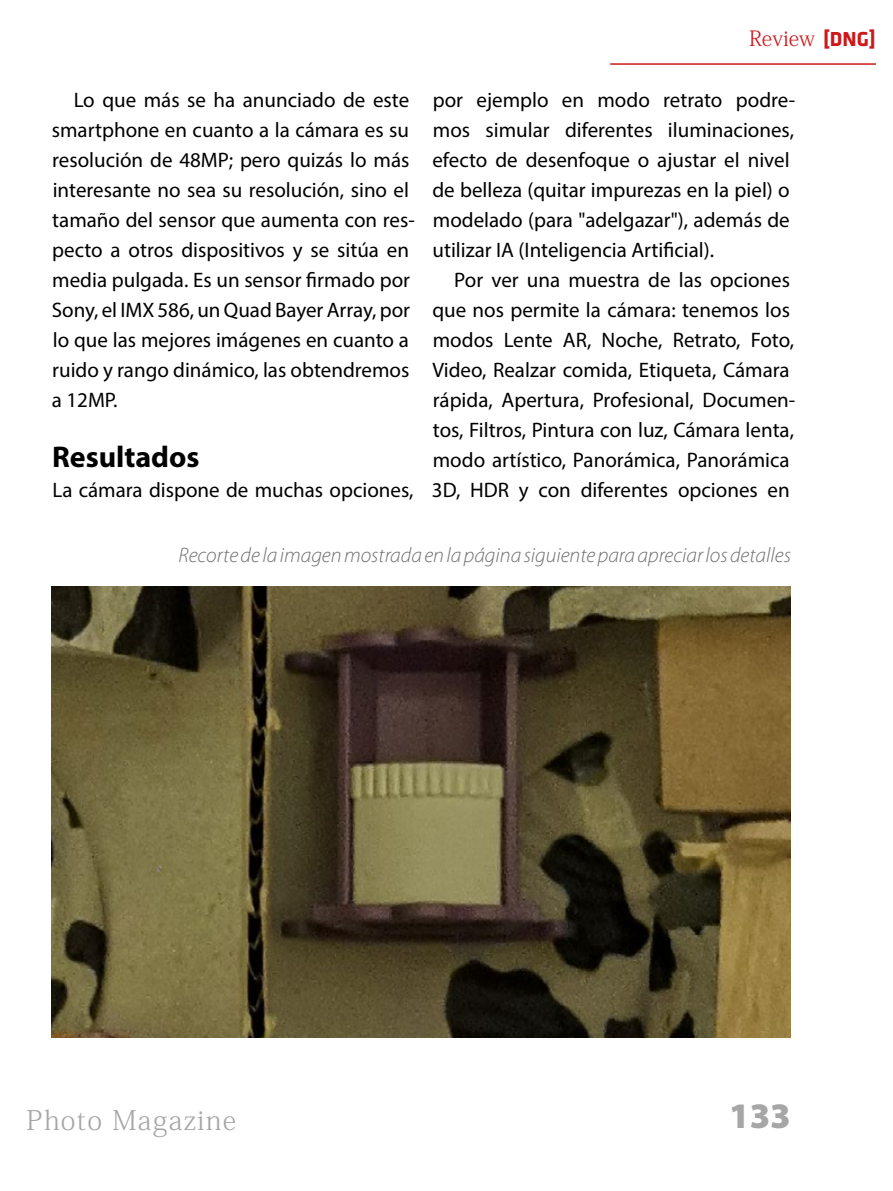
<style>
.page{position:relative;width:893px;height:1191px;background:#fff}
.page>*{position:absolute;margin:0;border:0;box-sizing:border-box;transform-origin:0 0}
.t1{font:900 36px "Myriad Pro";color:#a6a6a6}
.t2{font:700 30px "Myriad Pro";color:#000}
.t3{font:27px "Adobe Fangsong Std";letter-spacing:.05em;color:#a6a6a6}
.t4{font:21px/30px "Myriad Pro";color:#000}
.t5{font:italic 300 21px "Myriad Pro";color:#706f6f}
.t6{font:21px "Adobe Fangsong Std";color:#cd171a}
.s1{font-family:"Klavika";font-weight:700}
</style>
<div class="page">
<img style="left:51px;top:587px;width:740px;height:450px">
<hr style="left:610px;top:63px;width:266px;height:2px;background:#cd171a">
<p class="t4" style="left:52px;top:84px;width:365px;text-indent:22px">Lo que más se ha anunciado de este smartphone en cuanto a la cámara es su resolución de 48MP; pero quizás lo más interesante no sea su resolución, sino el tamaño del sensor que aumenta con res&shy;pecto a otros dispositivos y se sitúa en media pulgada. Es un sensor firmado por Sony, el IMX 586, un Quad Bayer Array, por lo que las mejores imágenes en cuanto a ruido y rango dinámico, las obtendremos a 12MP.</p>
<h2 class="t2" style="left:52px;top:437px;width:149px">Resultados</h2>
<p class="t4" style="left:52px;top:474px;width:363px">La cámara dispone de muchas opciones,</p>
<p class="t6" style="left:749px;top:26px;width:128px">Review <span class="s1">[DNG]</span></p>
<p class="t4" style="left:432px;top:84px;width:364px">por ejemplo en modo retrato podre&shy;mos simular diferentes iluminaciones, efecto de desenfoque o ajustar el nivel de belleza (quitar impurezas en la piel) o modelado (para "adelgazar"), además de utilizar IA (Inteligencia Artificial).</p>
<p class="t4" style="left:432px;top:264px;width:365px;text-indent:22px">Por ver una muestra de las opciones que nos permite la cámara: tenemos los modos Lente AR, Noche, Retrato, Foto, Video, Realzar comida, Etiqueta, Cámara rápida, Apertura, Profesional, Documen&shy;tos, Filtros, Pintura con luz, Cámara lenta, modo artístico, Panorámica, Panorámica 3D, HDR y con diferentes opciones en</p>
<p class="t5" style="left:178px;top:542px;width:614px">Recorte de la imagen mostrada en la página siguiente para apreciar los detalles</p>
<p class="t3" style="left:27px;top:1103px;width:211px">Photo Magazine</p>
<h1 class="t1" style="left:729px;top:1092px;width:63px">133</h1>
</div>
